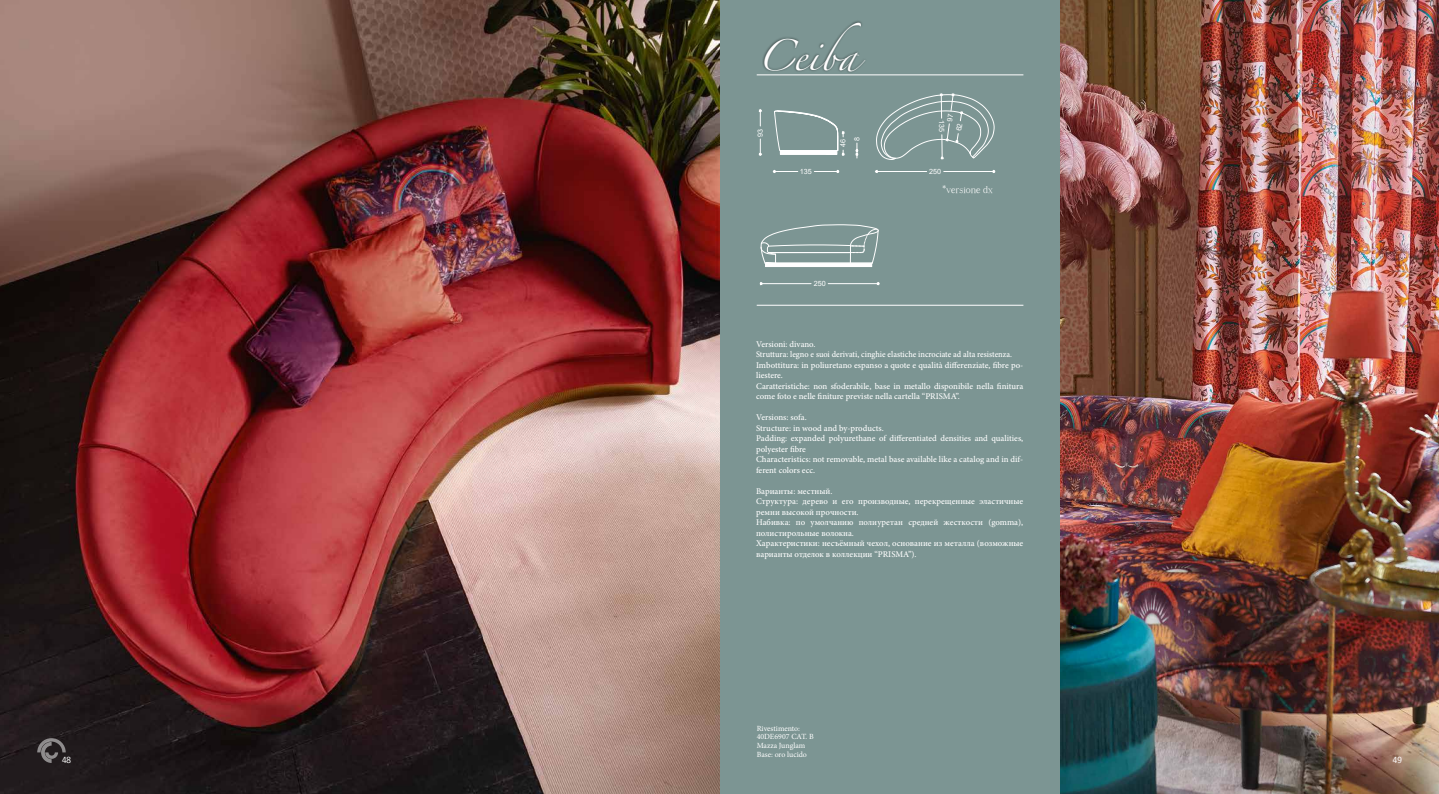
<style>
.page{position:relative;width:1439px;height:794px;background:#fff}
.page>*{position:absolute;margin:0;border:0;box-sizing:border-box;transform-origin:0 0}
.t1{font:28px "Zapfino";color:#fff}
.t2{font:10.33px "Euro Roman";color:#fff}
.t3{font:500 8.75px/10.5px "Minion Pro";color:#fff}
.t4{font:8.75px "Linotype Gothic W01";color:#fff}
.t5{font:7.88px/8.8px "Minion Pro";color:#fff}
.t6{font:7.17px "Arial";color:#fff}
</style>
<div class="page">
<div style="left:719px;top:0;width:720px;height:794px;background:#7c9593"></div>
<hr style="left:756px;top:305px;width:267px;height:1px;background:#fff">
<img style="left:0;top:0;width:719px;height:794px">
<img style="left:1060px;top:0;width:379px;height:794px">
<hr style="left:756px;top:74px;width:267px;height:1px;background:#fff">
<div style="left:762px;top:20px;width:105px;height:54px;background:#000;opacity:.6"></div>
<svg style="left:774px;top:110px;width:70px;height:45px"></svg>
<svg style="left:759px;top:139px;width:2px;height:16px"></svg>
<svg style="left:759px;top:110px;width:2px;height:16px"></svg>
<hr style="left:876px;top:171px;width:50px;height:1px;background:#fff">
<hr style="left:943px;top:171px;width:50px;height:1px;background:#fff">
<svg style="left:773px;top:171px;width:25px;height:1px"></svg>
<svg style="left:814px;top:171px;width:24px;height:1px"></svg>
<svg style="left:856px;top:143px;width:2px;height:15px"></svg>
<svg style="left:761px;top:224px;width:117px;height:43px"></svg>
<hr style="left:761px;top:283px;width:50px;height:1px;background:#fff">
<hr style="left:828px;top:283px;width:50px;height:1px;background:#fff">
<svg style="left:37px;top:738px;width:29px;height:25px"></svg>
<svg style="left:876px;top:94px;width:118px;height:66px"></svg>
<h1 class="t1" style="left:756px;top:44px;width:106px">Ceiba</h1>
<p class="t6" style="left:755px;top:136px;width:10px;rotate:-90deg">93</p>
<p class="t6" style="left:800px;top:167px;width:14px">135</p>
<p class="t6" style="left:838px;top:147px;width:10px;rotate:-90deg">46</p>
<p class="t6" style="left:852px;top:140px;width:6px;rotate:-90deg">8</p>
<p class="t6" style="left:813px;top:279px;width:14px">250</p>
<p class="t6" style="left:929px;top:167px;width:14px">250</p>
<p class="t2" style="left:942px;top:184px;width:52px">*versione dx</p>
<p class="t3" style="left:756px;top:338px;width:269px">Versioni: divano.<br>Struttura: legno e suoi derivati, cinghie elastiche incrociate ad alta resistenza.<br>Imbottitura: in poliuretano espanso a quote e qualità differenziate, fibre po&shy;liestere.<br>Caratteristiche: non sfoderabile, base in metallo disponibile nella finitura come foto e nelle finiture previste nella cartella “PRISMA”.</p>
<p class="t3" style="left:756px;top:412px;width:269px">Versions: sofa.<br>Structure: in wood and by-products.<br>Padding: expanded polyurethane of differentiated densities and qualities, polyester fibre<br>Characteristics: not removable, metal base available like a catalog and in dif&shy;ferent colors ecc.</p>
<p class="t3" style="left:756px;top:485px;width:269px">Варианты: местный.<br>Структура: дерево и его производные, перекрещенные эластичные ремни высокой прочности.<br>Набивка: по умолчанию полиуретан средней жесткости (gomma), полистирольные волокна.<br>Характеристики: несъёмный чехол, основание из металла (возможные варианты отделок в коллекции “PRISMA”).</p>
<p class="t5" style="left:756px;top:723px;width:59px">Rivestimento:<br>40DE6907 CAT. B<br>Mazza Junglam<br>Base: oro lucido</p>
<p class="t4" style="left:62px;top:755px;width:10px">48</p>
<p class="t4" style="left:1392px;top:755px;width:10px">49</p>
</div>
